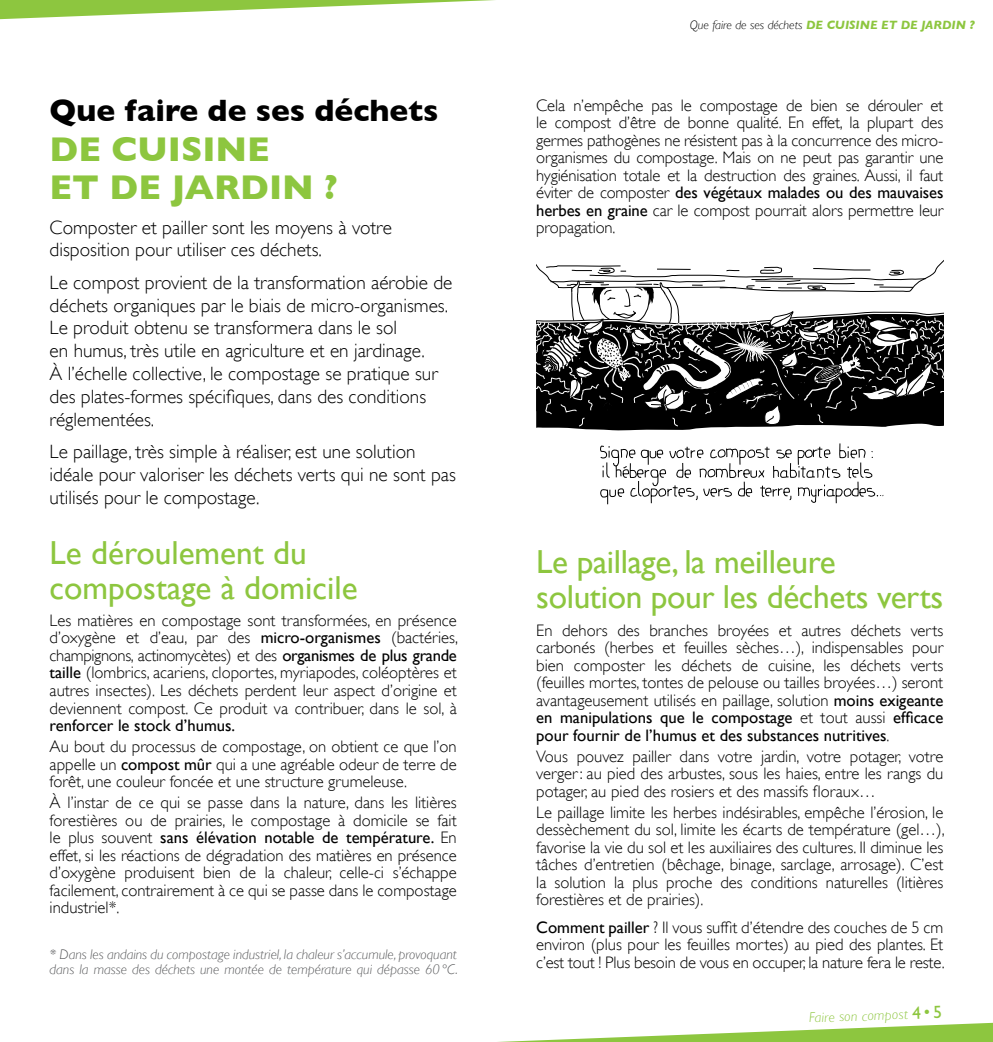
<style>
.page{position:relative;width:993px;height:1042px;background:#fff}
.page>*{position:absolute;margin:0;border:0;box-sizing:border-box;transform-origin:0 0}
.t1{font:700 35px/38.5px "Gill Sans";color:#8dc63f}
.t2{font:33.25px/35px "Gill Sans";letter-spacing:-.005em;color:#8dc63f}
.t3{font:700 31.5px "Gill Sans";color:#000}
.t4{font:300 19.25px/22.8px "Gill Sans";color:#000}
.t5{font:300 16.62px/17.5px "Gill Sans";color:#000;text-align:justify}
.t6{font:16.62px "Gill Sans";color:#000}
.t7{font:italic 300 14px/14.9px "Gill Sans";color:#58595b}
.t8{font:italic 300 14px "Gill Sans";color:#8dc63f}
.t9{font:italic 300 12.25px "Gill Sans";color:#000}
.s1{font-weight:400}
.s2{font-weight:700;color:#8dc63f}
.s3{font-weight:400;font-style:normal;font-size:17.5px}
.s4{font-style:normal;font-size:17.5px}
</style>
<div class="page">
<svg style="left:0;top:0;width:495px;height:20px"></svg>
<svg style="left:498px;top:1023px;width:494px;height:19px"></svg>
<svg style="left:536px;top:426px;width:353px;height:4px"></svg>
<svg style="left:600px;top:443px;width:283px;height:62px"></svg>
<svg style="left:536px;top:260px;width:407px;height:166px"></svg>
<h3 class="t3" style="left:50px;top:92px;width:390px">Que faire de ses déchets</h3>
<h1 class="t1" style="left:50px;top:130px;width:289px">de cuisine<br>et de jardin ?</h1>
<p class="t4" style="left:50px;top:216px;width:343px">Composter et pailler sont les moyens à votre disposition pour utiliser ces déchets.</p>
<p class="t4" style="left:50px;top:271px;width:404px">Le compost provient de la transformation aérobie de déchets organiques par le biais de micro-organismes.<br>Le produit obtenu se transformera dans le sol<br>en humus, très utile en agriculture et en jardinage.<br>À l’échelle collective, le compostage se pratique sur des plates-formes spécifiques, dans des conditions réglementées.</p>
<p class="t4" style="left:50px;top:440px;width:407px">Le paillage, très simple à réaliser, est une solution idéale pour valoriser les déchets verts qui ne sont pas utilisés pour le compostage.</p>
<h2 class="t2" style="left:50px;top:534px;width:309px">Le déroulement du compostage à domicile</h2>
<p class="t5" style="left:50px;top:611px;width:410px">Les matières en compostage sont transformées, en présence d’oxygène et d’eau, par des <span class="s1">micro-organismes</span> (bactéries, champignons, actinomycètes) et des <span class="s1">organismes de plus grande taille</span> (lombrics, acariens, cloportes, myriapodes, coléoptères et autres insectes). Les déchets perdent leur aspect d’origine et deviennent compost. Ce produit va contribuer, dans le sol, à</p>
<p class="t6" style="left:50px;top:715px;width:187px">renforcer le stock d’humus.</p>
<p class="t5" style="left:50px;top:738px;width:408px">Au bout du processus de compostage, on obtient ce que l’on appelle un <span class="s1">compost mûr</span> qui a une agréable odeur de terre de forêt, une couleur foncée et une structure grumeleuse.</p>
<p class="t5" style="left:50px;top:793px;width:408px">À l’instar de ce qui se passe dans la nature, dans les litières forestières ou de prairies, le compostage à domicile se fait le plus souvent <span class="s1">sans élévation notable de température.</span> En effet, si les réactions de dégradation des matières en présence d’oxygène produisent bien de la chaleur, celle-ci s’échappe facilement, contrairement à ce qui se passe dans le compostage industriel*.</p>
<p class="t7" style="left:50px;top:946px;width:409px">* Dans les andains du compostage industriel, la chaleur s’accumule, provoquant dans la masse des déchets une montée de température qui dépasse 60°C.</p>
<p class="t9" style="left:689px;top:18px;width:286px">Que faire de ses déchets <span class="s2">DE CUISINE ET DE JARDIN ?</span></p>
<p class="t5" style="left:536px;top:96px;width:408px">Cela n’empêche pas le compostage de bien se dérouler et le compost d’être de bonne qualité. En effet, la plupart des germes pathogènes ne résistent pas à la concurrence des micro&shy;organismes du compostage. Mais on ne peut pas garantir une hygiénisation totale et la destruction des graines. Aussi, il faut éviter de composter <span class="s1">des végétaux malades ou des mauvaises herbes en graine</span> car le compost pourrait alors permettre leur propagation.</p>
<h2 class="t2" style="left:536px;top:544px;width:408px">Le paillage, la meilleure solution pour les déchets verts</h2>
<p class="t5" style="left:536px;top:621px;width:408px">En dehors des branches broyées et autres déchets verts carbonés (herbes et feuilles sèches…), indispensables pour bien composter les déchets de cuisine, les déchets verts (feuilles mortes, tontes de pelouse ou tailles broyées…) seront avantageusement utilisés en paillage, solution <span class="s1">moins exigeante en manipulations que le compostage</span> et tout aussi <span class="s1">efficace pour fournir de l’humus et des substances nutritives</span>.</p>
<p class="t5" style="left:536px;top:747px;width:408px">Vous pouvez pailler dans votre jardin, votre potager, votre verger: au pied des arbustes, sous les haies, entre les rangs du potager, au pied des rosiers et des massifs floraux…</p>
<p class="t5" style="left:536px;top:803px;width:410px">Le paillage limite les herbes indésirables, empêche l’érosion, le dessèchement du sol, limite les écarts de température (gel…), favorise la vie du sol et les auxiliaires des cultures. Il diminue les tâches d’entretien (bêchage, binage, sarclage, arrosage). C’est la solution la plus proche des conditions naturelles (litières forestières et de prairies).</p>
<p class="t5" style="left:536px;top:918px;width:410px"><span class="s1">Comment pailler</span> ? Il vous suffit d’étendre des couches de 5 cm environ (plus pour les feuilles mortes) au pied des plantes. Et c’est tout ! Plus besoin de vous en occuper, la nature fera le reste.</p>
<p class="t8" style="left:808px;top:1010px;width:135px;rotate:-2deg">Faire son compost <span class="s3">4</span><span class="s4">•</span><span class="s3">5</span></p>
</div>
